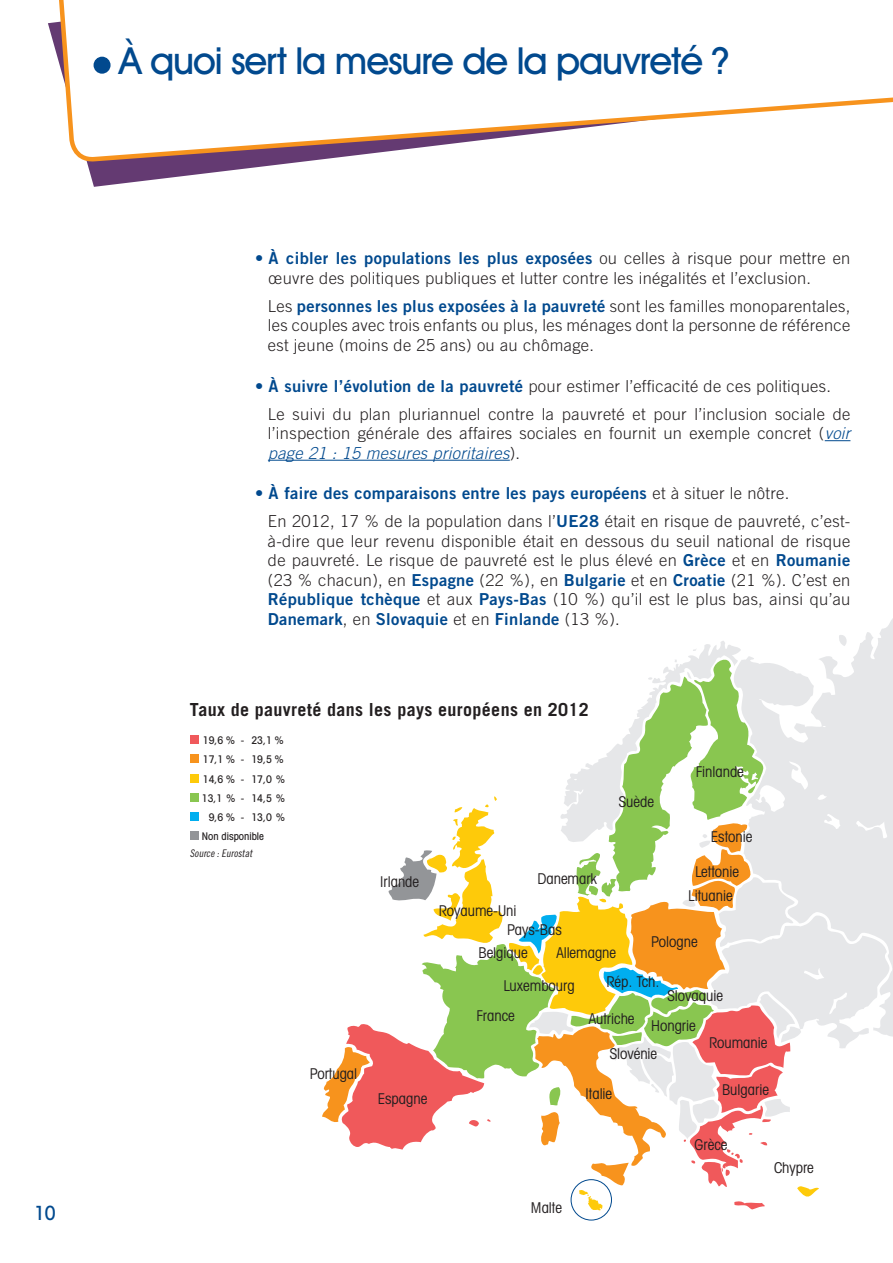
<style>
.page{position:relative;width:893px;height:1263px;background:#fff}
.page>*{position:absolute;margin:0;border:0;box-sizing:border-box;transform-origin:0 0}
.t1{font:500 37.5px "Avant Garde IT Cby BT";letter-spacing:-.03em;color:#01498e}
.t2{font:500 condensed 19.5px "Avant Garde IT Cby BT";color:#01498e}
.t3{font:700 18px "Trade Gothic";letter-spacing:.02em;color:#231f20}
.t4{font:300 16.5px/19.5px "Trade Gothic";letter-spacing:.02em;color:#231f20}
.t5{font:16.5px "Trade Gothic Bold Two";letter-spacing:.02em;color:#01498e}
.t6{font:condensed 14.85px/32.2px "Avant Garde IT Cby BT";color:#231f20}
.t7{font:500 condensed 10.5px "Avant Garde IT Cby BT";color:#231f20}
.t8{font:italic 10.5px "Trade Gothic Cond Eighteen";color:#231f20}
.s1{font-family:"Trade Gothic";font-weight:300}
.s2{font-family:"Trade Gothic";font-weight:300;color:#231f20}
.s3{color:#01498e}
.s4{font-family:"Trade Gothic Bold Two";font-weight:400;color:#01498e}
.s5{font-style:italic;color:#01498e}
</style>
<div class="page">
<svg style="left:797px;top:1186px;width:22px;height:11px"></svg>
<svg style="left:693px;top:618px;width:200px;height:434px;fill:#e6e7e9"></svg>
<div style="left:571px;top:1179px;width:41px;height:41px;border:1px solid #01498e;border-radius:50%"></div>
<svg style="left:322px;top:654px;width:468px;height:557px"></svg>
<svg style="left:51px;top:0;width:842px;height:187px"></svg>
<svg style="left:825px;top:440px;width:25px;height:1px"></svg>
<hr style="left:268px;top:460px;width:242px;height:1px;background:#01498e">
<div style="left:94px;top:57px;width:17px;height:17px;background:#01498e;border-radius:50%"></div>
<div style="left:190px;top:735px;width:9px;height:9px;background:#f0595b"></div>
<div style="left:190px;top:754px;width:9px;height:9px;background:#f7931d"></div>
<div style="left:190px;top:774px;width:9px;height:9px;background:#feca0a"></div>
<div style="left:190px;top:793px;width:9px;height:9px;background:#89c650"></div>
<div style="left:190px;top:812px;width:9px;height:9px;background:#00aeef"></div>
<div style="left:190px;top:831px;width:9px;height:9px;background:#939598"></div>
<h1 class="t1" style="left:119px;top:38px;width:612px">À quoi sert la mesure de la pauvreté ?</h1>
<p class="t2" style="left:34px;top:1202px;width:23px">10</p>
<p class="t5" style="left:255px;top:248px;width:597px"><span class="s1">•</span> À cibler les populations les plus exposées <span class="s2">ou celles à risque pour mettre en</span></p>
<p class="t4" style="left:269px;top:268px;width:544px">œuvre des politiques publiques et lutter contre les inégalités et l’exclusion.</p>
<p class="t5" style="left:268px;top:296px;width:584px"><span class="s2">Les</span> personnes les plus exposées à la pauvreté <span class="s2">sont les familles monoparentales,</span></p>
<p class="t4" style="left:268px;top:315px;width:584px">les couples avec trois enfants ou plus, les ménages dont la personne de référence est jeune (moins de 25 ans) ou au chômage.</p>
<p class="t4" style="left:268px;top:371px;width:584px;line-height:28px;text-indent:-13px"><span class="s3">•</span> <span class="s4">À suivre l’évolution de la pauvreté</span> pour estimer l’efficacité de ces politiques.<br>Le suivi du plan pluriannuel contre la pauvreté et pour l’inclusion sociale de</p>
<p class="t4" style="left:268px;top:423px;width:584px">l’inspection générale des affaires sociales en fournit un exemple concret (<span class="s5">voir page 21 : 15 mesures prioritaires</span>).</p>
<p class="t5" style="left:255px;top:483px;width:536px"><span class="s1">•</span> À faire des comparaisons entre les pays européens <span class="s2">et à situer le nôtre.</span></p>
<p class="t4" style="left:268px;top:511px;width:584px;text-align:justify">En 2012, 17 % de la population dans l’<span class="s4">UE28</span> était en risque de pauvreté, c’est&shy;à-dire que leur revenu disponible était en dessous du seuil national de risque de pauvreté. Le risque de pauvreté est le plus élevé en <span class="s4">Grèce</span> et en <span class="s4">Roumanie </span>(23 % chacun), en <span class="s4">Espagne</span> (22 %), en <span class="s4">Bulgarie</span> et en <span class="s4">Croatie</span> (21 %). C’est en <span class="s4">République tchèque</span> et aux <span class="s4">Pays-Bas</span> (10 %) qu’il est le plus bas, ainsi qu’au</p>
<p class="t5" style="left:268px;top:609px;width:353px">Danemark<span class="s2">, en</span> Slovaquie <span class="s2">et en</span> Finlande <span class="s2">(13 %).</span></p>
<p class="t3" style="left:190px;top:699px;width:400px">Taux de pauvreté dans les pays européens en 2012</p>
<p class="t7" style="left:203px;top:734px;width:82px">19,6 % - 23,1 %</p>
<p class="t7" style="left:203px;top:753px;width:82px">17,1 % - 19,5 %</p>
<p class="t7" style="left:203px;top:772px;width:84px">14,6 % - 17,0 %</p>
<p class="t7" style="left:202px;top:792px;width:85px">13,1 % - 14,5 %</p>
<p class="t7" style="left:209px;top:811px;width:78px">9,6 % - 13,0 %</p>
<p class="t7" style="left:202px;top:830px;width:64px">Non disponible</p>
<p class="t8" style="left:190px;top:847px;width:66px">Source :Eurostat</p>
<p class="t6" style="left:380px;top:866px;width:40px">Irlande</p>
<p class="t6" style="left:439px;top:894px;width:79px">Royaume-Uni</p>
<p class="t6" style="left:538px;top:862px;width:61px">Danemark</p>
<p class="t6" style="left:619px;top:786px;width:37px">Suède</p>
<p class="t6" style="left:696px;top:755px;width:50px">Finlande</p>
<p class="t6" style="left:711px;top:820px;width:43px">Estonie</p>
<p class="t6" style="left:688px;top:859px;width:52px;line-height:24.6px;text-align:center">Lettonie<br>Lituanie</p>
<p class="t6" style="left:310px;top:1057px;width:49px">Portugal</p>
<p class="t6" style="left:507px;top:914px;width:56px">Pays-Bas</p>
<p class="t6" style="left:651px;top:925px;width:48px">Pologne</p>
<p class="t6" style="left:606px;top:965px;width:55px">Rép. Tch.</p>
<p class="t6" style="left:589px;top:1002px;width:47px">Autriche</p>
<p class="t6" style="left:651px;top:1009px;width:46px">Hongrie</p>
<p class="t6" style="left:503px;top:937px;width:73px;text-indent:-25px">Belgique<br>Luxembourg</p>
<p class="t6" style="left:556px;top:937px;width:61px">Allemagne</p>
<p class="t6" style="left:668px;top:980px;width:57px">Slovaquie</p>
<p class="t6" style="left:476px;top:1000px;width:40px">France</p>
<p class="t6" style="left:610px;top:1037px;width:49px">Slovénie</p>
<p class="t6" style="left:378px;top:1083px;width:51px">Espagne</p>
<p class="t6" style="left:586px;top:1077px;width:28px">Italie</p>
<p class="t6" style="left:531px;top:1191px;width:33px">Malte</p>
<p class="t6" style="left:709px;top:1026px;width:60px">Roumanie</p>
<p class="t6" style="left:722px;top:1073px;width:48px">Bulgarie</p>
<p class="t6" style="left:695px;top:1128px;width:34px">Grèce</p>
<p class="t6" style="left:774px;top:1152px;width:41px">Chypre</p>
</div>
